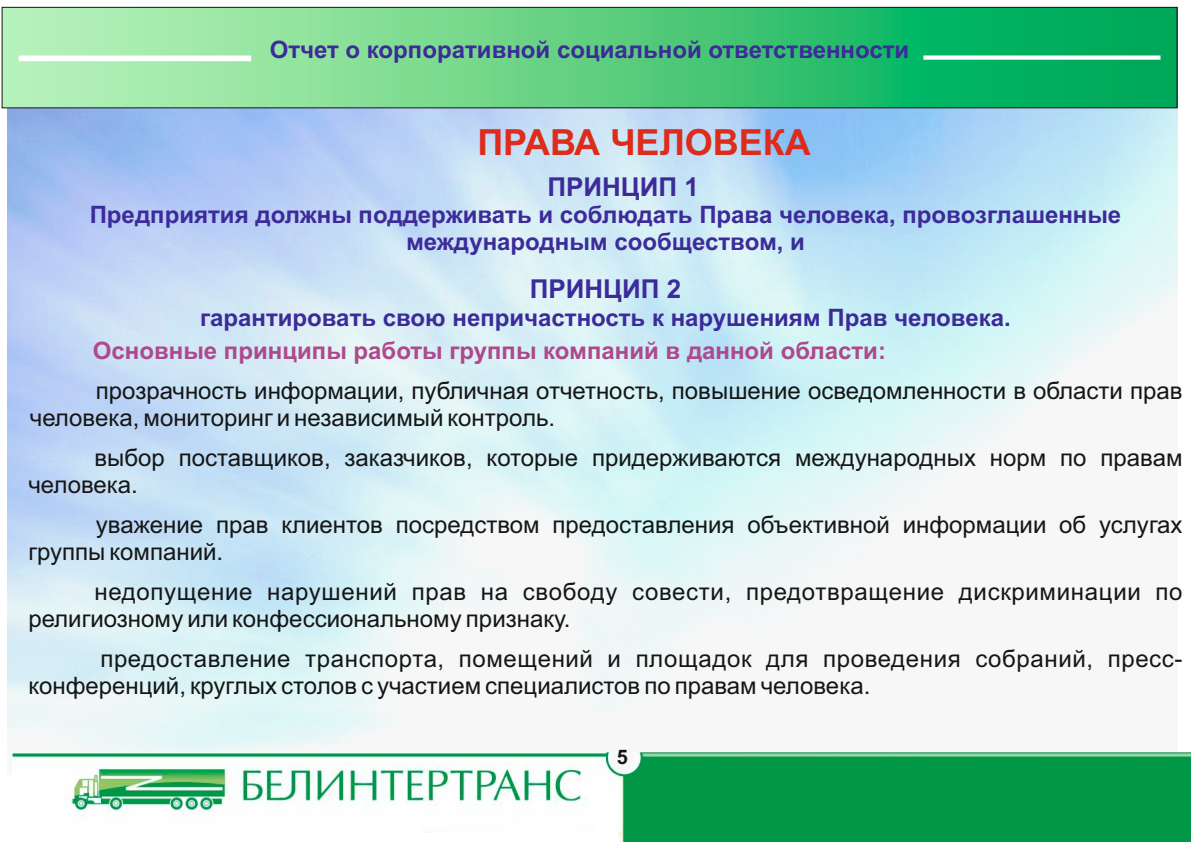
<style>
.page{position:relative;width:1191px;height:842px;background:#fff}
.page>*{position:absolute;margin:0;border:0;box-sizing:border-box;transform-origin:0 0}
.t1{font:700 36px "Arial";color:#dd2b1c}
.t2{font:700 26px "Arial";color:#3c2b99}
.t3{font:24px/26.8px "Arial";color:#151616}
.t4{font:700 24px/26.8px "Arial";color:#3c2b99;text-align:center}
.t5{font:24px/26.8px "Arial";letter-spacing:.03em;color:#151616}
.t6{font:700 24px "Arial";color:#ad498c}
.t7{font:700 20px "Arial";color:#151616}
</style>
<div class="page">
<img style="left:7px;top:108px;width:1170px;height:649px">
<svg style="left:4px;top:9px;width:1171px;height:97px;background:#58ce83"></svg>
<div style="left:2px;top:7px;width:1175px;height:101px;border:1px solid #151616"></div>
<div style="left:19px;top:56px;width:232px;height:5px;background:#fff"></div>
<div style="left:923px;top:55px;width:237px;height:5px;background:#fff"></div>
<img style="left:12px;top:752px;width:1179px;height:90px">
<p class="t4" style="left:270px;top:38px;width:641px">Отчет о корпоративной социальной ответственности</p>
<h1 class="t1" style="left:477px;top:129px;width:335px">ПРАВА ЧЕЛОВЕКА</h1>
<p class="t2" style="left:547px;top:177px;width:153px">ПРИНЦИП 1</p>
<p class="t4" style="left:90px;top:203px;width:1033px">Предприятия должны поддерживать и соблюдать Права человека, провозглашенные международным сообществом, и</p>
<p class="t2" style="left:529px;top:279px;width:153px">ПРИНЦИП 2</p>
<p class="t4" style="left:200px;top:306px;width:812px">гарантировать свою непричастность к нарушениям Прав человека.</p>
<p class="t6" style="left:93px;top:342px;width:794px">Основные принципы работы группы компаний в данной области:</p>
<p class="t3" style="left:30px;top:380px;width:1154px;text-indent:66px">прозрачность информации, публичная отчетность, повышение осведомленности в области прав человека, мониторинг и независимый контроль.</p>
<p class="t3" style="left:28px;top:447px;width:1155px;text-indent:66px">выбор поставщиков, заказчиков, которые придерживаются международных норм по правам человека.</p>
<p class="t3" style="left:28px;top:514px;width:1155px;text-indent:68px">уважение прав клиентов посредством предоставления объективной информации об услугах группы компаний.</p>
<p class="t5" style="left:28px;top:581px;width:1155px;text-indent:66px">недопущение нарушений прав на свободу совести, предотвращение дискриминации по религиозному или конфессиональному признаку.</p>
<p class="t3" style="left:28px;top:648px;width:1155px;text-indent:72px">предоставление транспорта, помещений и площадок для проведения собраний, пресс&shy;конференций, круглых столов с участием специалистов по правам человека.</p>
<p class="t7" style="left:617px;top:749px;width:13px">5</p>
</div>
